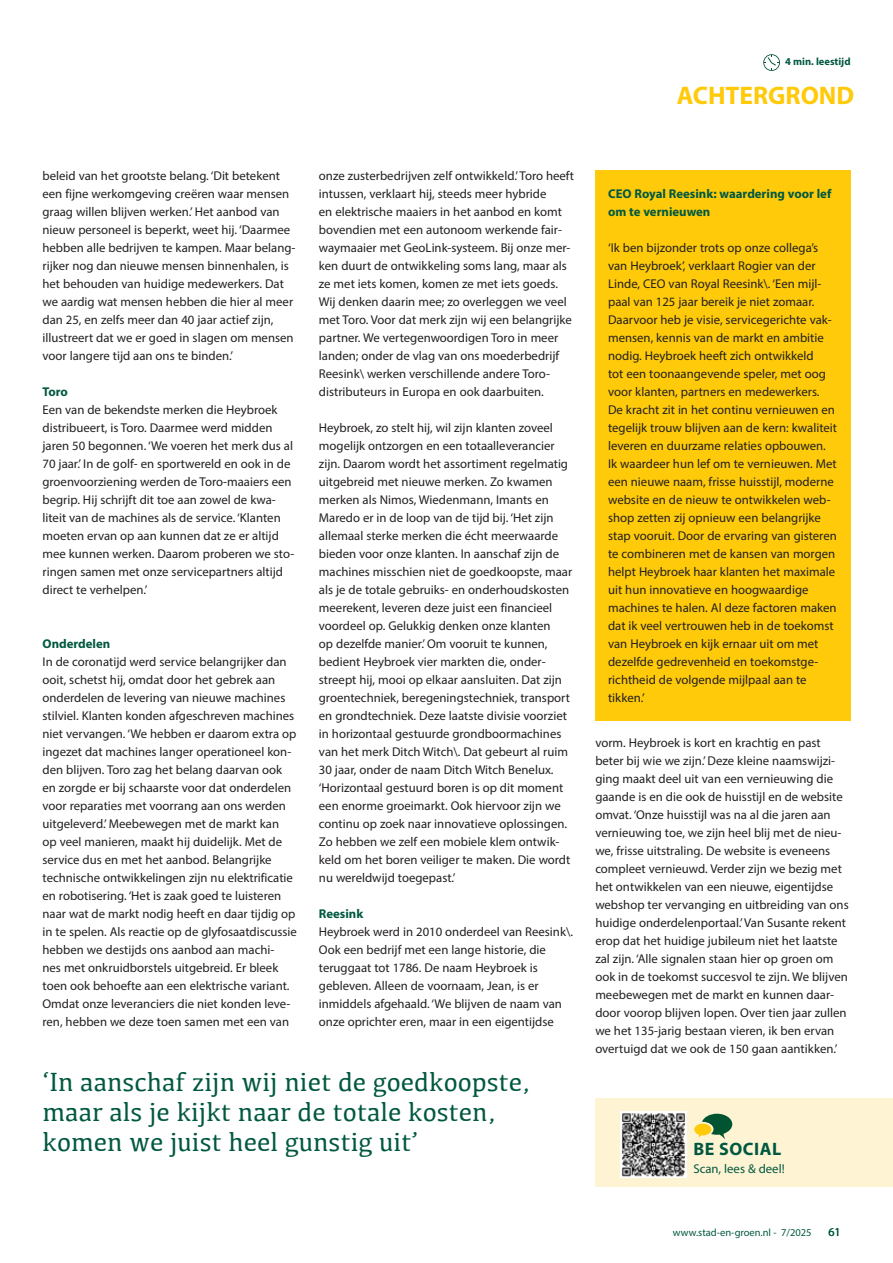
<style>
.page{position:relative;width:893px;height:1263px;background:#fff}
.page>*{position:absolute;margin:0;border:0;box-sizing:border-box;transform-origin:0 0}
.t1{font:27px/30px "Kefa";color:#005840}
.t2{font:700 25.5px "Myriad Pro";color:#feca0a}
.t3{font:700 18px "Myriad Pro";letter-spacing:.03em;color:#005840}
.t4{font:12.75px/18px "Myriad Pro";color:#231f20}
.t5{font:700 12.75px/18px "Myriad Pro";color:#005840}
.t6{font:12.75px "Myriad Pro";color:#005840}
.t7{font:12px "Myriad Pro";color:#005840}
.t8{font:10.5px "Myriad Pro";color:#005840}
.t9{font:700 10.5px "Myriad Pro";color:#005840}
</style>
<div class="page">
<div style="left:595px;top:170px;width:255px;height:551px;background:#feca0a"></div>
<svg style="left:763px;top:54px;width:17px;height:17px"></svg>
<div style="left:595px;top:1098px;width:298px;height:89px;background:#fef3d2"></div>
<img style="left:621px;top:1111px;width:65px;height:66px">
<svg style="left:694px;top:1114px;width:38px;height:25px"></svg>
<p class="t9" style="left:785px;top:55px;width:67px">4 min. leestijd</p>
<h2 class="t2" style="left:677px;top:79px;width:179px">ACHTERGROND</h2>
<p class="t4" style="left:43px;top:167px;width:254px">beleid van het grootste belang. ‘Dit betekent een fijne werkomgeving creëren waar mensen graag willen blijven werken.’ Het aanbod van nieuw personeel is beperkt, weet hij. ‘Daarmee hebben alle bedrijven te kampen. Maar belang&shy;rijker nog dan nieuwe mensen binnenhalen, is het behouden van huidige medewerkers. Dat we aardig wat mensen hebben die hier al meer dan 25, en zelfs meer dan 40 jaar actief zijn, illustreert dat we er goed in slagen om mensen voor langere tijd aan ons te binden.’</p>
<p class="t5" style="left:43px;top:382px;width:27px">Toro</p>
<p class="t4" style="left:43px;top:401px;width:253px">Een van de bekendste merken die Heybroek distribueert, is Toro. Daarmee werd midden jaren 50 begonnen. ‘We voeren het merk dus al 70 jaar.’ In de golf- en sportwereld en ook in de groenvoorziening werden de Toro-maaiers een begrip. Hij schrijft dit toe aan zowel de kwa&shy;liteit van de machines als de service. ‘Klanten moeten ervan op aan kunnen dat ze er altijd mee kunnen werken. Daarom proberen we sto&shy;ringen samen met onze servicepartners altijd direct te verhelpen.’</p>
<p class="t5" style="left:43px;top:634px;width:69px">Onderdelen</p>
<p class="t4" style="left:43px;top:653px;width:256px">In de coronatijd werd service belangrijker dan ooit, schetst hij, omdat door het gebrek aan onderdelen de levering van nieuwe machines stilviel. Klanten konden afgeschreven machines niet vervangen. ‘We hebben er daarom extra op ingezet dat machines langer operationeel kon&shy;den blijven. Toro zag het belang daarvan ook en zorgde er bij schaarste voor dat onderdelen voor reparaties met voorrang aan ons werden uitgeleverd.’ Meebewegen met de markt kan<br>op veel manieren, maakt hij duidelijk. Met de service dus en met het aanbod. Belangrijke technische ontwikkelingen zijn nu elektrificatie en robotisering. ‘Het is zaak goed te luisteren naar wat de markt nodig heeft en daar tijdig op in te spelen. Als reactie op de glyfosaatdiscussie hebben we destijds ons aanbod aan machi-<br>nes met onkruidborstels uitgebreid. Er bleek toen ook behoefte aan een elektrische variant.<br>Omdat onze leveranciers die niet konden leve&shy;ren, hebben we deze toen samen met een van</p>
<p class="t4" style="left:319px;top:167px;width:257px">onze zusterbedrijven zelf ontwikkeld.’ Toro heeft intussen, verklaart hij, steeds meer hybride<br>en elektrische maaiers in het aanbod en komt bovendien met een autonoom werkende fair&shy;waymaaier met GeoLink-systeem. Bij onze mer&shy;ken duurt de ontwikkeling soms lang, maar als ze met iets komen, komen ze met iets goeds.<br>Wij denken daarin mee; zo overleggen we veel met Toro. Voor dat merk zijn wij een belangrijke partner. We vertegenwoordigen Toro in meer landen; onder de vlag van ons moederbedrijf Reesink\ werken verschillende andere Toro&shy;distributeurs in Europa en ook daarbuiten.</p>
<p class="t4" style="left:319px;top:419px;width:255px">Heybroek, zo stelt hij, wil zijn klanten zoveel mogelijk ontzorgen en een totaalleverancier zijn. Daarom wordt het assortiment regelmatig uitgebreid met nieuwe merken. Zo kwamen merken als Nimos, Wiedenmann, Imants en Maredo er in de loop van de tijd bij. ‘Het zijn allemaal sterke merken die écht meerwaarde bieden voor onze klanten. In aanschaf zijn de machines misschien niet de goedkoopste, maar als je de totale gebruiks- en onderhoudskosten meerekent, leveren deze juist een financieel voordeel op. Gelukkig denken onze klanten<br>op dezelfde manier.’ Om vooruit te kunnen, bedient Heybroek vier markten die, onder&shy;streept hij, mooi op elkaar aansluiten. Dat zijn groentechniek, beregeningstechniek, transport en grondtechniek. Deze laatste divisie voorziet in horizontaal gestuurde grondboormachines van het merk Ditch Witch\. Dat gebeurt al ruim 30 jaar, onder de naam Ditch Witch Benelux. ‘Horizontaal gestuurd boren is op dit moment een enorme groeimarkt. Ook hiervoor zijn we continu op zoek naar innovatieve oplossingen.<br>Zo hebben we zelf een mobiele klem ontwik&shy;keld om het boren veiliger te maken. Die wordt nu wereldwijd toegepast.’</p>
<p class="t5" style="left:319px;top:905px;width:46px">Reesink</p>
<p class="t4" style="left:319px;top:923px;width:256px">Heybroek werd in 2010 onderdeel van Reesink\.<br>Ook een bedrijf met een lange historie, die teruggaat tot 1786. De naam Heybroek is gebleven. Alleen de voornaam, Jean, is er inmiddels afgehaald. ‘We blijven de naam van onze oprichter eren, maar in een eigentijdse</p>
<h1 class="t1" style="left:43px;top:1066px;width:491px">‘In aanschaf zijn wij niet de goedkoopste, maar als je kijkt naar de totale kosten, komen we juist heel gunstig uit’</h1>
<p class="t5" style="left:608px;top:184px;width:225px">CEO Royal Reesink: waardering voor lef om te vernieuwen</p>
<p class="t4" style="left:608px;top:239px;width:231px">‘Ik ben bijzonder trots op onze collega’s van Heybroek’, verklaart Rogier van der Linde, CEO van Royal Reesink\. ‘Een mijl&shy;paal van 125 jaar bereik je niet zomaar.<br>Daarvoor heb je visie, servicegerichte vak&shy;mensen, kennis van de markt en ambitie nodig. Heybroek heeft zich ontwikkeld<br>tot een toonaangevende speler, met oog voor klanten, partners en medewerkers.<br>De kracht zit in het continu vernieuwen en tegelijk trouw blijven aan de kern: kwaliteit leveren en duurzame relaties opbouwen.<br>Ik waardeer hun lef om te vernieuwen. Met een nieuwe naam, frisse huisstijl, moderne website en de nieuw te ontwikkelen web&shy;shop zetten zij opnieuw een belangrijke stap vooruit. Door de ervaring van gisteren te combineren met de kansen van morgen helpt Heybroek haar klanten het maximale uit hun innovatieve en hoogwaardige machines te halen. Al deze factoren maken dat ik veel vertrouwen heb in de toekomst van Heybroek en kijk ernaar uit om met dezelfde gedrevenheid en toekomstge&shy;richtheid de volgende mijlpaal aan te tikken.’</p>
<p class="t4" style="left:595px;top:734px;width:255px">vorm. Heybroek is kort en krachtig en past beter bij wie we zijn.’ Deze kleine naamswijzi&shy;ging maakt deel uit van een vernieuwing die gaande is en die ook de huisstijl en de website omvat. ‘Onze huisstijl was na al die jaren aan vernieuwing toe, we zijn heel blij met de nieu&shy;we, frisse uitstraling. De website is eveneens compleet vernieuwd. Verder zijn we bezig met het ontwikkelen van een nieuwe, eigentijdse webshop ter vervanging en uitbreiding van ons huidige onderdelenportaal.’ Van Susante rekent erop dat het huidige jubileum niet het laatste zal zijn. ‘Alle signalen staan hier op groen om ook in de toekomst succesvol te zijn. We blijven meebewegen met de markt en kunnen daar&shy;door voorop blijven lopen. Over tien jaar zullen we het 135-jarig bestaan vieren, ik ben ervan overtuigd dat we ook de 150 gaan aantikken.’</p>
<h3 class="t3" style="left:693px;top:1137px;width:89px">BE SOCIAL</h3>
<p class="t6" style="left:693px;top:1161px;width:93px">Scan, lees &amp; deel!</p>
<p class="t8" style="left:673px;top:1226px;width:140px">www.stad-en-groen.nl - 7/2025</p>
<p class="t7" style="left:828px;top:1224px;width:14px">61</p>
</div>
